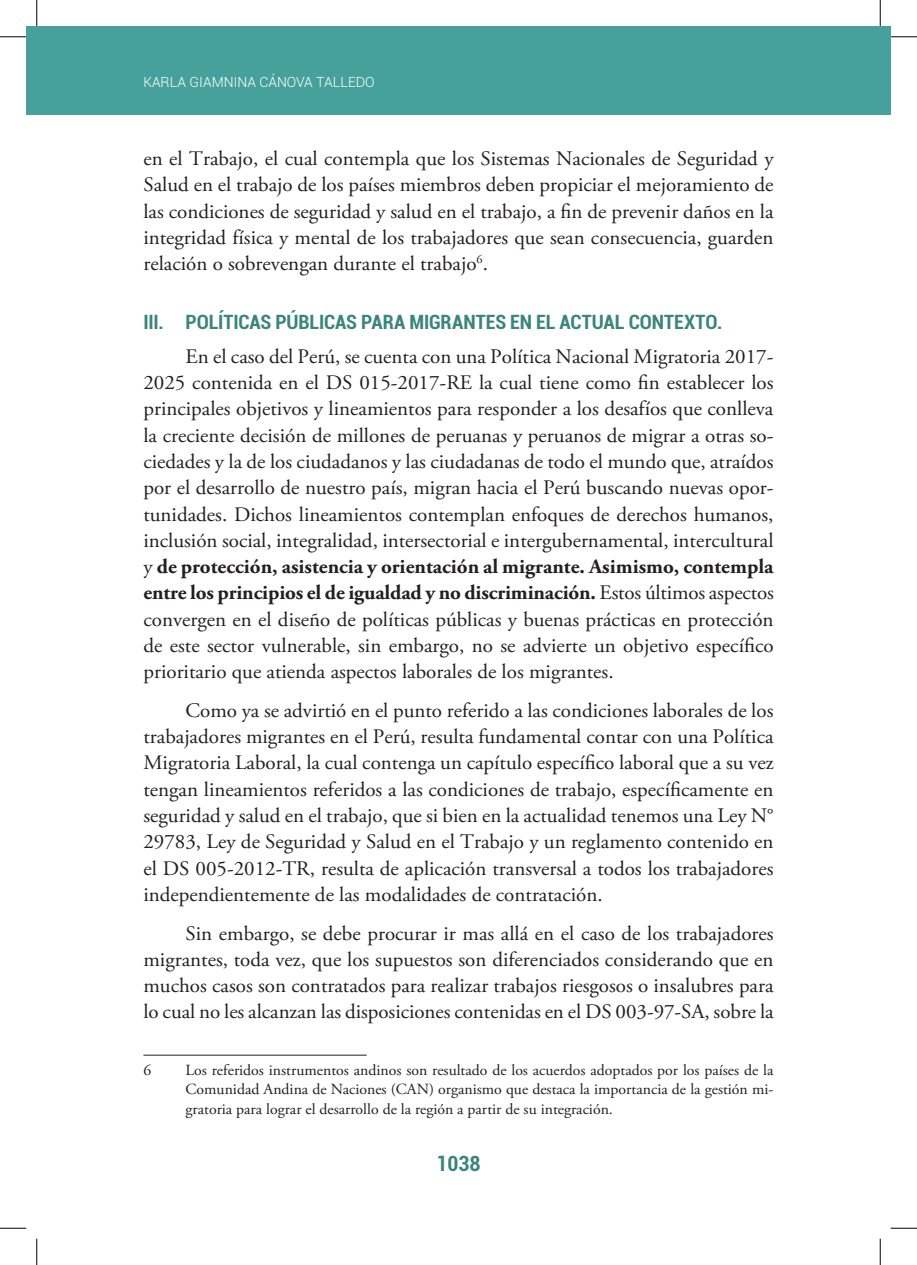
<style>
.page{position:relative;width:917px;height:1265px;background:#fff}
.page>*{position:absolute;margin:0;border:0;box-sizing:border-box;transform-origin:0 0}
.t1{font:700 condensed 21px "Roboto";color:#3b857c}
.t2{font:20.65px/26.2px "Adobe Garamond Pro";color:#231f20;text-align:justify}
.t3{font:700 condensed 19.78px "Roboto";letter-spacing:-.005em;color:#3b857c}
.t4{font:15.4px/19.2px "Adobe Garamond Pro";color:#231f20;text-align:justify}
.t5{font:300 14px "Roboto";color:#fff}
.s1{font-weight:700}
</style>
<div class="page">
<div style="left:27px;top:27px;width:863px;height:88px;background:#46a19c"></div>
<hr style="left:143px;top:1054px;width:224px;height:1px;background:#231f20">
<svg style="left:0;top:36px;width:26px;height:1px"></svg>
<svg style="left:891px;top:36px;width:26px;height:1px"></svg>
<svg style="left:0;top:1227px;width:26px;height:1px"></svg>
<svg style="left:891px;top:1227px;width:26px;height:1px"></svg>
<svg style="left:36px;top:0;width:1px;height:26px"></svg>
<svg style="left:36px;top:1238px;width:1px;height:26px"></svg>
<svg style="left:880px;top:0;width:1px;height:26px"></svg>
<svg style="left:880px;top:1238px;width:1px;height:26px"></svg>
<p class="t5" style="left:143px;top:72px;width:233px">KARLA GIAMNINA CÁNOVA TALLEDO</p>
<p class="t2" style="left:143px;top:146px;width:632px">en el Trabajo, el cual contempla que los Sistemas Nacionales de Seguridad y Salud en el trabajo de los países miembros deben propiciar el mejoramiento de las condiciones de seguridad y salud en el trabajo, a fin de prevenir daños en la integridad física y mental de los trabajadores que sean consecuencia, guarden relación o sobrevengan durante el trabajo<sup>6</sup>.</p>
<p class="t3" style="left:143px;top:308px;width:580px">III. POLÍTICAS PÚBLICAS PARA MIGRANTES EN EL ACTUAL CONTEXTO.</p>
<p class="t2" style="left:143px;top:344px;width:632px;text-indent:42px">En el caso del Perú, se cuenta con una Política Nacional Migratoria 2017- 2025 contenida en el DS 015-2017-RE la cual tiene como fin establecer los principales objetivos y lineamientos para responder a los desafíos que conlleva la creciente decisión de millones de peruanas y peruanos de migrar a otras so&shy;ciedades y la de los ciudadanos y las ciudadanas de todo el mundo que, atraídos por el desarrollo de nuestro país, migran hacia el Perú buscando nuevas opor&shy;tunidades. Dichos lineamientos contemplan enfoques de derechos humanos, inclusión social, integralidad, intersectorial e intergubernamental, intercultural y <span class="s1">de protección, asistencia y orientación al migrante. Asimismo, contempla entre los principios el de igualdad y no discriminación.</span> Estos últimos aspectos convergen en el diseño de políticas públicas y buenas prácticas en protección de este sector vulnerable, sin embargo, no se advierte un objetivo específico prioritario que atienda aspectos laborales de los migrantes.</p>
<p class="t2" style="left:143px;top:697px;width:632px;text-indent:42px">Como ya se advirtió en el punto referido a las condiciones laborales de los trabajadores migrantes en el Perú, resulta fundamental contar con una Política Migratoria Laboral, la cual contenga un capítulo específico laboral que a su vez tengan lineamientos referidos a las condiciones de trabajo, específicamente en seguridad y salud en el trabajo, que si bien en la actualidad tenemos una Ley N° 29783, Ley de Seguridad y Salud en el Trabajo y un reglamento contenido en el DS 005-2012-TR, resulta de aplicación transversal a todos los trabajadores independientemente de las modalidades de contratación.</p>
<p class="t2" style="left:143px;top:920px;width:632px;text-indent:42px">Sin embargo, se debe procurar ir mas allá en el caso de los trabajadores migrantes, toda vez, que los supuestos son diferenciados considerando que en muchos casos son contratados para realizar trabajos riesgosos o insalubres para lo cual no les alcanzan las disposiciones contenidas en el DS 003-97-SA, sobre la</p>
<p class="t4" style="left:143px;top:1060px;width:9px">6</p>
<p class="t4" style="left:186px;top:1060px;width:589px">Los referidos instrumentos andinos son resultado de los acuerdos adoptados por los países de la Comunidad Andina de Naciones (CAN) organismo que destaca la importancia de la gestión mi&shy;gratoria para lograr el desarrollo de la región a partir de su integración.</p>
<p class="t1" style="left:436px;top:1148px;width:46px">1038</p>
</div>
